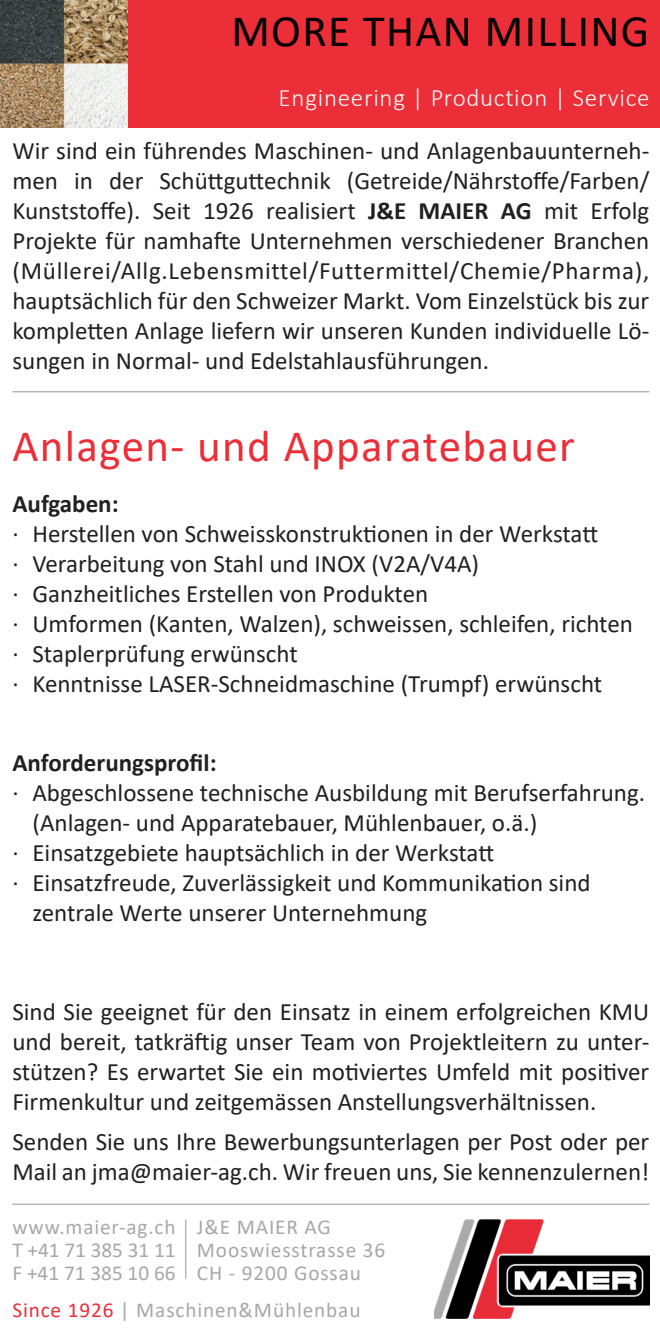
<style>
.page{position:relative;width:660px;height:1333px;background:#fff}
.page>*{position:absolute;margin:0;border:0;box-sizing:border-box;transform-origin:0 0}
.t1{font:45px "Calibri";letter-spacing:.03em;color:#ec2e38}
.t2{font:45px "Calibri";letter-spacing:.03em;color:#000}
.t3{font:25px/30px "Calibri";color:#231f20}
.t4{font:300 25px "Calibri";letter-spacing:.03em;color:#fbf9f9}
.t5{font:700 25px "Calibri";color:#231f20}
.t6{font:21.25px "Calibri";letter-spacing:.04em;color:#aaa7a8}
.t7{font:21.25px "Calibri";color:#aaa7a8}
.s1{font-weight:700}
.s2{color:#ec2e38}
</style>
<div class="page">
<div style="left:0;top:0;width:659px;height:128px;background:#ec2e38"></div>
<img style="left:0;top:0;width:128px;height:128px">
<img style="left:434px;top:1219px;width:215px;height:98px">
<hr style="left:185px;top:1219px;width:1px;height:59px;background:#adaaab">
<hr style="left:12px;top:1203px;width:636px;height:1px;background:#adaaab">
<hr style="left:12px;top:391px;width:636px;height:1px;background:#adaaab">
<p class="t2" style="left:231px;top:0;width:419px">MORE THAN MILLING</p>
<p class="t4" style="left:278px;top:82px;width:372px">Engineering | Production | Service</p>
<p class="t3" style="left:12px;top:135px;width:638px;text-align:justify">Wir sind ein führendes Maschinen- und Anlagenbauunterneh&shy;men in der Schüttguttechnik (Getreide/Nährstoffe/Farben/ Kunststoffe). Seit 1926 realisiert <span class="s1">J&amp;E MAIER AG</span> mit Erfolg Projekte für namhafte Unternehmen verschiedener Branchen (Müllerei/Allg.Lebensmittel/Futtermittel/Chemie/Pharma), hauptsächlich für den Schweizer Markt. Vom Einzelstück bis zur kompletten Anlage liefern wir unseren Kunden individuelle Lö&shy;sungen in Normal- und Edelstahlausführungen.</p>
<p class="t1" style="left:12px;top:414px;width:563px">Anlagen- und Apparatebauer</p>
<p class="t5" style="left:12px;top:486px;width:108px">Aufgaben:</p>
<p class="t3" style="left:12px;top:518px;width:586px">· Herstellen von Schweisskonstruktionen in der Werkstatt</p>
<p class="t3" style="left:12px;top:548px;width:468px">· Verarbeitung von Stahl und INOX (V2A/V4A)</p>
<p class="t3" style="left:12px;top:578px;width:417px">· Ganzheitliches Erstellen von Produkten</p>
<p class="t3" style="left:12px;top:608px;width:621px">· Umformen (Kanten, Walzen), schweissen, schleifen, richten · Staplerprüfung erwünscht<br>· Kenntnisse LASER-Schneidmaschine (Trumpf) erwünscht</p>
<p class="t5" style="left:12px;top:744px;width:205px">Anforderungsprofil:</p>
<p class="t3" style="left:12px;top:776px;width:633px">· Abgeschlossene technische Ausbildung mit Berufserfahrung.</p>
<p class="t3" style="left:32px;top:806px;width:506px">(Anlagen- und Apparatebauer, Mühlenbauer, o.ä.)</p>
<p class="t3" style="left:12px;top:836px;width:483px">· Einsatzgebiete hauptsächlich in der Werkstatt</p>
<p class="t3" style="left:32px;top:866px;width:559px;text-indent:-20px">· Einsatzfreude, Zuverlässigkeit und Kommunikation sind zentrale Werte unserer Unternehmung</p>
<p class="t3" style="left:12px;top:996px;width:638px;text-align:justify">Sind Sie geeignet für den Einsatz in einem erfolgreichen KMU und bereit, tatkräftig unser Team von Projektleitern zu unter&shy;stützen? Es erwartet Sie ein motiviertes Umfeld mit positiver Firmenkultur und zeitgemässen Anstellungsverhältnissen.</p>
<p class="t3" style="left:12px;top:1125px;width:638px">Senden Sie uns Ihre Bewerbungsunterlagen per Post oder per<br>Mail an jma@maier-ag.ch. Wir freuen uns, Sie kennenzulernen!</p>
<p class="t6" style="left:12px;top:1212px;width:164px">www.maier-ag.ch</p>
<p class="t7" style="left:12px;top:1234px;width:165px">T +41 71 385 31 11</p>
<p class="t7" style="left:12px;top:1257px;width:164px">F +41 71 385 10 66</p>
<p class="t6" style="left:12px;top:1295px;width:349px"><span class="s2">Since 1926</span> | Maschinen&amp;Mühlenbau</p>
<p class="t6" style="left:197px;top:1212px;width:135px">J&amp;E MAIER AG</p>
<p class="t6" style="left:197px;top:1234px;width:190px">Mooswiesstrasse 36</p>
<p class="t6" style="left:197px;top:1257px;width:165px">CH - 9200 Gossau</p>
</div>
